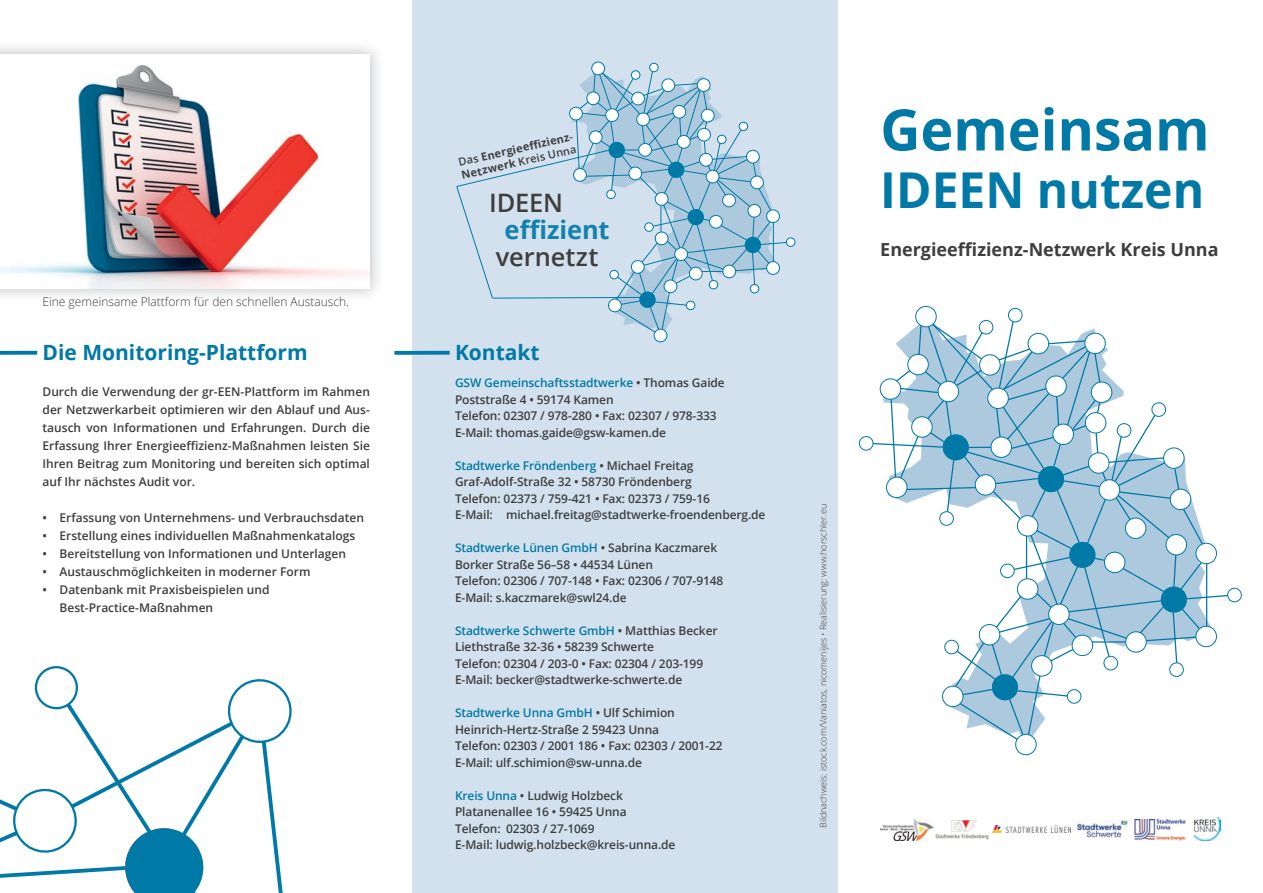
<style>
.page{position:relative;width:1263px;height:893px;background:#fff}
.page>*{position:absolute;margin:0;border:0;box-sizing:border-box;transform-origin:0 0}
.t1{font:700 57.15px "Open Sans";color:#0079a7}
.t2{font:700 49.5px "Open Sans";color:#0079a7}
.t3{font:600 25.35px "Open Sans";letter-spacing:-.005em;color:#3e3e3f}
.t4{font:700 25.35px "Open Sans";color:#1381ae}
.t5{font:700 21px "Open Sans";color:#0079a7}
.t6{font:700 18px "Open Sans";color:#3e3e3f}
.t7{font:600 12px/16.5px "Open Sans";letter-spacing:-.01em;color:#3e3e3f}
.t8{font:300 12px "Open Sans";color:#3e3e3f}
.t9{font:700 10.95px/13.2px "Open Sans";color:#3e3e3f}
.t10{font:300 9px "Open Sans";color:#3e3e3f}
.s1{font-weight:600}
.s2{color:#0079a7}
</style>
<div class="page">
<div style="left:412px;top:0;width:426px;height:893px;background:#d3e1ee"></div>
<svg style="left:1227px;top:588px;width:15px;height:14px"></svg>
<div style="left:1227px;top:587px;width:15px;height:16px;border:1px solid #0079a7;border-radius:6px"></div>
<div style="left:859px;top:436px;width:15px;height:15px;border:1px solid #0079a7;border-radius:6px"></div>
<svg style="left:865px;top:305px;width:371px;height:451px"></svg>
<svg style="left:0;top:666px;width:292px;height:227px"></svg>
<img style="left:935px;top:820px;width:54px;height:20px">
<img style="left:1194px;top:817px;width:26px;height:23px">
<img style="left:880px;top:819px;width:53px;height:21px">
<img style="left:1076px;top:820px;width:52px;height:17px">
<img style="left:992px;top:825px;width:79px;height:7px">
<img style="left:1134px;top:819px;width:52px;height:21px">
<svg style="left:0;top:351px;width:37px;height:4px"></svg>
<svg style="left:394px;top:351px;width:56px;height:4px"></svg>
<div style="left:591px;top:61px;width:14px;height:14px;border:1px solid #0079a7;border-radius:6px"></div>
<svg style="left:654px;top:329px;width:13px;height:13px"></svg>
<div style="left:653px;top:328px;width:14px;height:14px;border:1px solid #0079a7;border-radius:6px"></div>
<div style="left:786px;top:238px;width:9px;height:9px;background:#fff;border-radius:50%"></div>
<div style="left:786px;top:237px;width:9px;height:10px;border:1px solid #0079a7;border-radius:50%"></div>
<svg style="left:456px;top:62px;width:335px;height:275px"></svg>
<div style="left:605px;top:108px;width:14px;height:14px;background:#fff;border-radius:6px"></div>
<div style="left:605px;top:108px;width:14px;height:14px;border:1px solid #0079a7;border-radius:6px"></div>
<div style="left:674px;top:247px;width:14px;height:14px;background:#fff;border-radius:6px"></div>
<div style="left:674px;top:247px;width:14px;height:14px;border:1px solid #0079a7;border-radius:6px"></div>
<div style="left:677px;top:135px;width:13px;height:14px;background:#fff;border-radius:6px"></div>
<div style="left:677px;top:135px;width:14px;height:14px;border:1px solid #0079a7;border-radius:6px"></div>
<svg style="left:636px;top:113px;width:14px;height:13px"></svg>
<div style="left:636px;top:112px;width:14px;height:14px;border:1px solid #0079a7;border-radius:6px"></div>
<div style="left:706px;top:170px;width:13px;height:13px;background:#fff;border-radius:6px"></div>
<div style="left:706px;top:170px;width:14px;height:14px;border:1px solid #0079a7;border-radius:6px"></div>
<img style="left:0;top:63px;width:370px;height:225px">
<p class="t9" style="left:457px;top:156px;width:122px;rotate:-13deg"><span class="s1">Das</span> Energieeffi zienz<span class="s1">-<br></span>Netzwerk <span class="s1">Kreis Unna</span></p>
<p class="t8" style="left:43px;top:293px;width:308px">Eine gemeinsame Plattform für den schnellen Austausch.</p>
<h3 class="t3" style="left:489px;top:186px;width:75px">IDEEN</h3>
<h3 class="t4" style="left:504px;top:212px;width:107px">effizient</h3>
<h3 class="t3" style="left:496px;top:240px;width:104px">vernetzt</h3>
<h3 class="t5" style="left:43px;top:338px;width:267px">Die Monitoring-Plattform</h3>
<h3 class="t5" style="left:455px;top:338px;width:86px">Kontakt</h3>
<p class="t7" style="left:43px;top:382px;width:329px;line-height:18px;text-align:justify">Durch die Verwendung der gr-EEN-Plattform im Rahmen der Netzwerkarbeit optimieren wir den Ablauf und Aus&shy;tausch von Informationen und Erfahrungen. Durch die Erfassung Ihrer Energieeffizienz-Maßnahmen leisten Sie Ihren Beitrag zum Monitoring und bereiten sich optimal auf Ihr nächstes Audit vor.</p>
<p class="t7" style="left:43px;top:509px;width:323px">• Erfassung von Unternehmens- und Verbrauchsdaten</p>
<p class="t7" style="left:43px;top:527px;width:314px">• Erstellung eines individuellen Maßnahmenkatalogs</p>
<p class="t7" style="left:43px;top:545px;width:305px">• Bereitstellung von Informationen und Unterlagen</p>
<p class="t7" style="left:43px;top:563px;width:269px">• Austauschmöglichkeiten in moderner Form</p>
<p class="t7" style="left:60px;top:580px;width:212px;line-height:18px;text-indent:-17px">• Datenbank mit Praxisbeispielen und<br>Best-Practice-Maßnahmen</p>
<p class="t7" style="left:455px;top:374px;width:271px"><span class="s2">GSW Gemeinschaftsstadtwerke</span> • Thomas Gaide Poststraße 4 • 59174 Kamen<br>Telefon: 02307 / 978-280 • Fax: 02307 / 978-333<br>E-Mail: thomas.gaide@gsw-kamen.de</p>
<p class="t7" style="left:455px;top:457px;width:312px"><span class="s2">Stadtwerke Fröndenberg</span> • Michael Freitag Graf-Adolf-Straße 32 • 58730 Fröndenberg<br>Telefon: 02373 / 759-421 • Fax: 02373 / 759-16<br>E-Mail: michael.freitag@stadtwerke-froendenberg.de</p>
<p class="t7" style="left:455px;top:539px;width:270px"><span class="s2">Stadtwerke Lünen GmbH</span> • Sabrina Kaczmarek Borker Straße 56–58 • 44534 Lünen<br>Telefon: 02306 / 707-148 • Fax: 02306 / 707-9148<br>E-Mail: s.kaczmarek@swl24.de</p>
<p class="t7" style="left:455px;top:622px;width:264px"><span class="s2">Stadtwerke Schwerte GmbH</span> • Matthias Becker Liethstraße 32-36 • 58239 Schwerte<br>Telefon: 02304 / 203-0 • Fax: 02304 / 203-199<br>E-Mail: becker@stadtwerke-schwerte.de</p>
<p class="t7" style="left:455px;top:704px;width:269px"><span class="s2">Stadtwerke Unna GmbH</span> • Ulf Schimion Heinrich-Hertz-Straße 2 59423 Unna<br>Telefon: 02303 / 2001 186 • Fax: 02303 / 2001-22<br>E-Mail: ulf.schimion@sw-unna.de</p>
<p class="t7" style="left:455px;top:787px;width:222px"><span class="s2">Kreis Unna</span> • Ludwig Holzbeck<br>Platanenallee 16 • 59425 Unna<br>Telefon: 02303 / 27-1069<br>E-Mail: ludwig.holzbeck@kreis-unna.de</p>
<h1 class="t1" style="left:880px;top:89px;width:331px">Gemeinsam</h1>
<h2 class="t2" style="left:880px;top:155px;width:325px">IDEEN nutzen</h2>
<h3 class="t6" style="left:880px;top:236px;width:340px">Energieeffizienz-Netzwerk Kreis Unna</h3>
<p class="t10" style="left:817px;top:828px;width:325px;rotate:-90deg">Bildnachweis: istock.com/Vaniatos, nicomenijes • Realisierung: www.horschler.eu</p>
</div>
